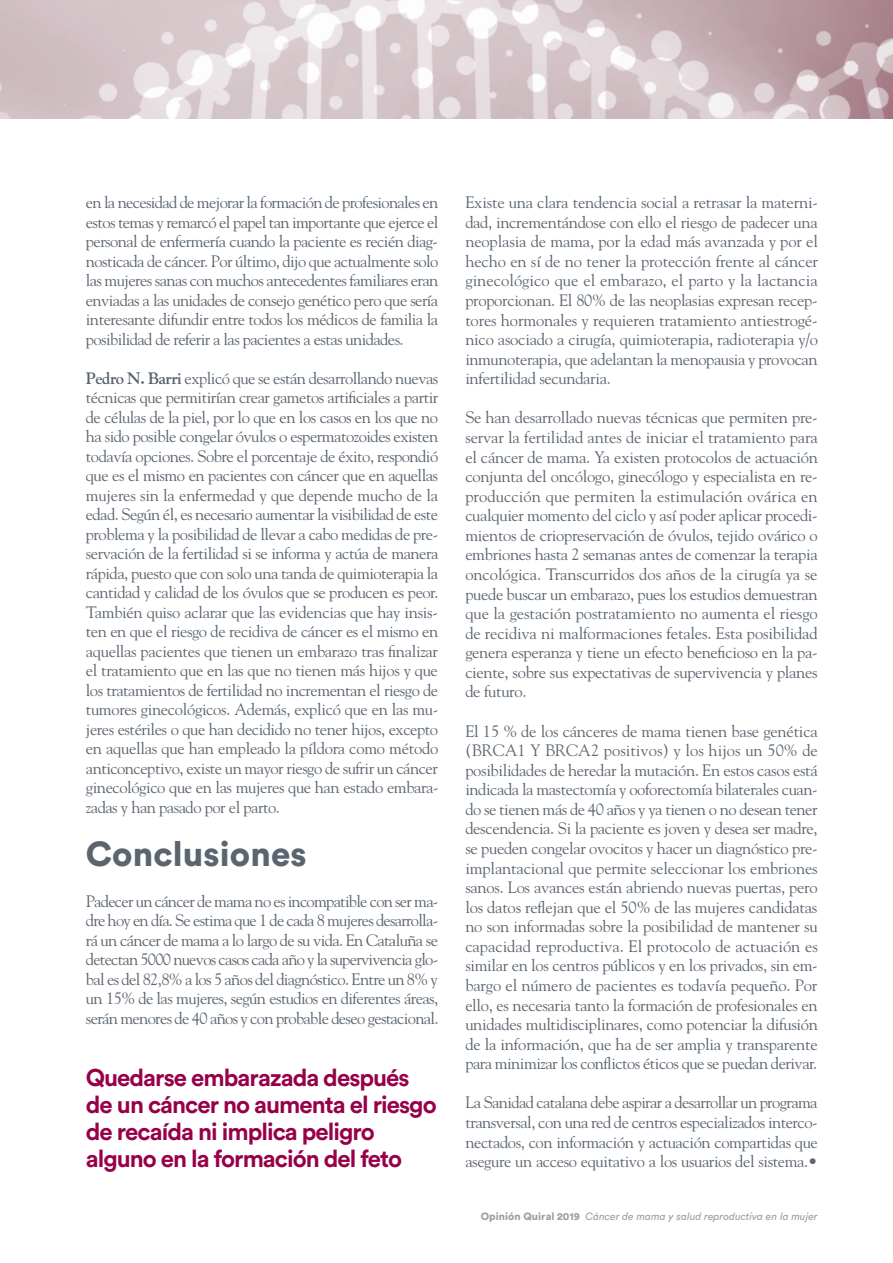
<style>
.page{position:relative;width:893px;height:1263px;background:#fff}
.page>*{position:absolute;margin:0;border:0;box-sizing:border-box;transform-origin:0 0}
.t1{font:900 34.5px "Circular Std";letter-spacing:.005em;color:#5b656f}
.t2{font:700 24px/27px "Circular Std";letter-spacing:-.04em;color:#970048}
.t3{font:16.5px/19.5px "Goudy Std";letter-spacing:-.025em;color:#5b656f;text-align:justify}
.t4{font:italic 10.5px "Circular Std";color:#9b9fa3}
.s1{font-weight:700}
.s2{font-weight:900;font-style:normal}
</style>
<div class="page">
<img style="left:0;top:0;width:893px;height:118px">
<p class="t3" style="left:86px;top:192px;width:354px">en la necesidad de mejorar la formación de profesionales en estos temas y remarcó el papel tan importante que ejerce el personal de enfermería cuando la paciente es recién diag&shy;nosticada de cáncer. Por último, dijo que actualmente solo las mujeres sanas con muchos antecedentes familiares eran enviadas a las unidades de consejo genético pero que sería interesante difundir entre todos los médicos de familia la posibilidad de referir a las pacientes a estas unidades.</p>
<p class="t3" style="left:86px;top:368px;width:354px"><span class="s1">Pedro N. Barri</span> explicó que se están desarrollando nuevas técnicas que permitirían crear gametos artificiales a partir de células de la piel, por lo que en los casos en los que no ha sido posible congelar óvulos o espermatozoides existen todavía opciones. Sobre el porcentaje de éxito, respondió que es el mismo en pacientes con cáncer que en aquellas mujeres sin la enfermedad y que depende mucho de la edad. Según él, es necesario aumentar la visibilidad de este problema y la posibilidad de llevar a cabo medidas de pre&shy;servación de la fertilidad si se informa y actúa de manera rápida, puesto que con solo una tanda de quimioterapia la cantidad y calidad de los óvulos que se producen es peor.<br>También quiso aclarar que las evidencias que hay insis&shy;ten en que el riesgo de recidiva de cáncer es el mismo en aquellas pacientes que tienen un embarazo tras finalizar el tratamiento que en las que no tienen más hijos y que los tratamientos de fertilidad no incrementan el riesgo de tumores ginecológicos. Además, explicó que en las mu&shy;jeres estériles o que han decidido no tener hijos, excepto en aquellas que han empleado la píldora como método anticonceptivo, existe un mayor riesgo de sufrir un cáncer ginecológico que en las mujeres que han estado embara&shy;zadas y han pasado por el parto.</p>
<h1 class="t1" style="left:86px;top:831px;width:222px">Conclusiones</h1>
<p class="t3" style="left:86px;top:891px;width:354px">Padecer un cáncer de mama no es incompatible con ser ma&shy;dre hoy en día. Se estima que 1 de cada 8 mujeres desarrolla&shy;rá un cáncer de mama a lo largo de su vida. En Cataluña se detectan 5000 nuevos casos cada año y la supervivencia glo&shy;bal es del 82,8% a los 5 años del diagnóstico. Entre un 8% y un 15% de las mujeres, según estudios en diferentes áreas, serán menores de 40 años y con probable deseo gestacional.</p>
<h2 class="t2" style="left:86px;top:1064px;width:352px">Quedarse embarazada después de un cáncer no aumenta el riesgo de recaída ni implica peligro alguno en la formación del feto</h2>
<p class="t3" style="left:465px;top:192px;width:354px">Existe una clara tendencia social a retrasar la materni&shy;dad, incrementándose con ello el riesgo de padecer una neoplasia de mama, por la edad más avanzada y por el hecho en sí de no tener la protección frente al cáncer ginecológico que el embarazo, el parto y la lactancia proporcionan. El 80% de las neoplasias expresan recep&shy;tores hormonales y requieren tratamiento antiestrogé&shy;nico asociado a cirugía, quimioterapia, radioterapia y/o inmunoterapia, que adelantan la menopausia y provocan infertilidad secundaria.</p>
<p class="t3" style="left:465px;top:408px;width:354px">Se han desarrollado nuevas técnicas que permiten pre&shy;servar la fertilidad antes de iniciar el tratamiento para el cáncer de mama. Ya existen protocolos de actuación conjunta del oncólogo, ginecólogo y especialista en re&shy;producción que permiten la estimulación ovárica en cualquier momento del ciclo y así poder aplicar procedi&shy;mientos de criopreservación de óvulos, tejido ovárico o embriones hasta 2 semanas antes de comenzar la terapia oncológica. Transcurridos dos años de la cirugía ya se puede buscar un embarazo, pues los estudios demuestran que la gestación postratamiento no aumenta el riesgo de recidiva ni malformaciones fetales. Esta posibilidad genera esperanza y tiene un efecto beneficioso en la pa&shy;ciente, sobre sus expectativas de supervivencia y planes de futuro.</p>
<p class="t3" style="left:465px;top:721px;width:354px">El 15 % de los cánceres de mama tienen base genética (BRCA1 Y BRCA2 positivos) y los hijos un 50% de posibilidades de heredar la mutación. En estos casos está indicada la mastectomía y ooforectomía bilaterales cuan&shy;do se tienen más de 40 años y ya tienen o no desean tener descendencia. Si la paciente es joven y desea ser madre, se pueden congelar ovocitos y hacer un diagnóstico pre&shy;implantacional que permite seleccionar los embriones sanos. Los avances están abriendo nuevas puertas, pero los datos reflejan que el 50% de las mujeres candidatas no son informadas sobre la posibilidad de mantener su capacidad reproductiva. El protocolo de actuación es similar en los centros públicos y en los privados, sin em&shy;bargo el número de pacientes es todavía pequeño. Por ello, es necesaria tanto la formación de profesionales en unidades multidisciplinares, como potenciar la difusión de la información, que ha de ser amplia y transparente para minimizar los conflictos éticos que se puedan derivar.</p>
<p class="t3" style="left:465px;top:1093px;width:354px">La Sanidad catalana debe aspirar a desarrollar un programa transversal, con una red de centros especializados interco&shy;nectados, con información y actuación compartidas que asegure un acceso equitativo a los usuarios del sistema.•</p>
<p class="t4" style="left:481px;top:1210px;width:338px"><span class="s2">Opinión Quiral 2019</span> Cáncer de mama y salud reproductiva en la mujer</p>
</div>
